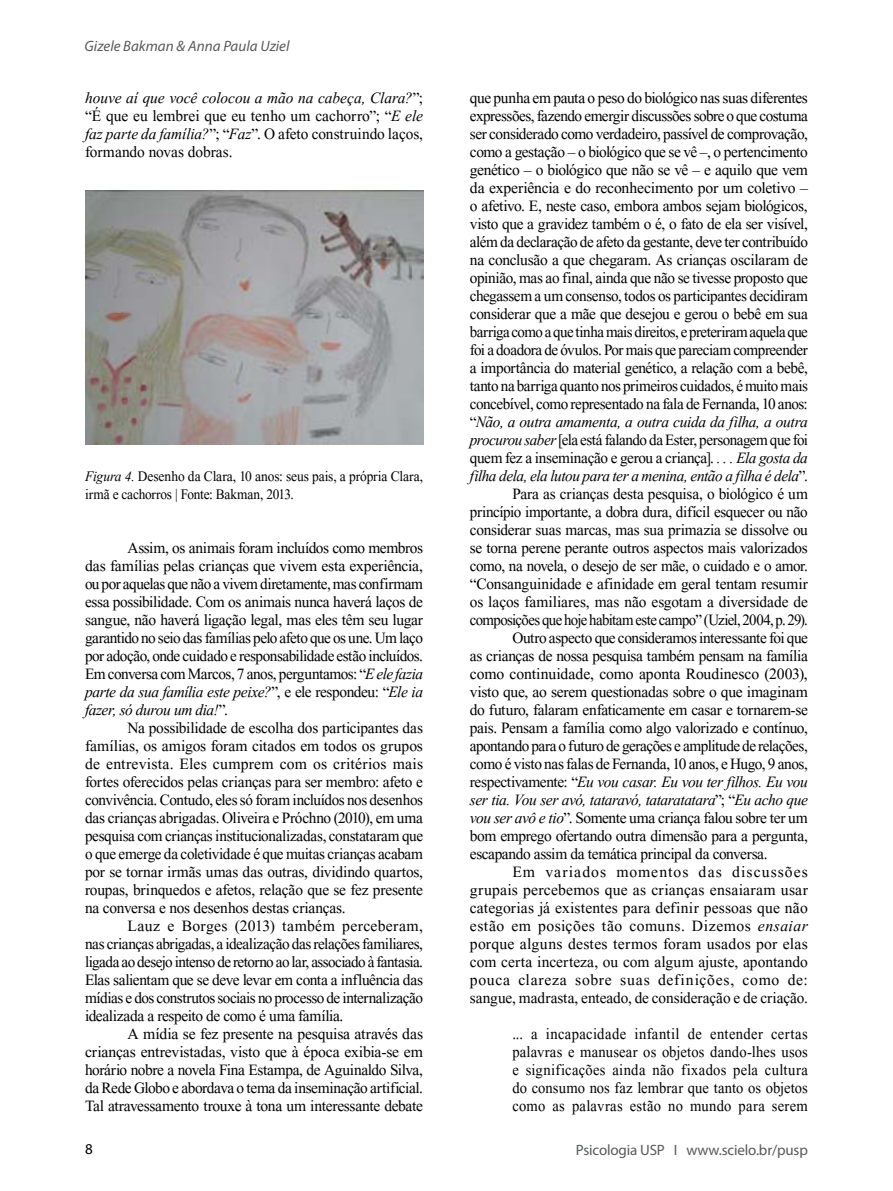
<style>
.page{position:relative;width:893px;height:1191px;background:#fff}
.page>*{position:absolute;margin:0;border:0;box-sizing:border-box;transform-origin:0 0}
.t1{font:19.5px/18px "Aparajita";letter-spacing:-.015em;color:#000;text-align:justify}
.t2{font:19.5px "Aparajita";letter-spacing:-.015em;color:#000;scale:.96 1}
.t3{font:italic 19.5px "Aparajita";letter-spacing:-.02em;color:#000}
.t4{font:19.5px/18px "Aparajita";letter-spacing:-.015em;color:#000;text-align:justify;scale:.93 1}
.t5{font:19.5px "Aparajita";letter-spacing:.005em;color:#000}
.t6{font:19.5px "Aparajita";letter-spacing:-.015em;color:#000;scale:.95 1}
.t7{font:19.5px "Aparajita";letter-spacing:-.015em;color:#000;scale:.94 1}
.t8{font:19.5px "Aparajita";letter-spacing:.01em;color:#000}
.t9{font:19.5px "Aparajita";letter-spacing:.015em;color:#000}
.t10{font:19.5px "Aparajita";letter-spacing:.025em;color:#000}
.t11{font:19.5px "Aparajita";letter-spacing:.035em;color:#000}
.t12{font:19.5px "Aparajita";letter-spacing:.05em;color:#000}
.t13{font:18px/18px "Aparajita";letter-spacing:-.005em;color:#000;scale:.93 1}
.t14{font:15px "Myriad Pro";letter-spacing:-.01em;color:#58595b}
.t15{font:italic 15px "Myriad Pro";color:#58595b}
.t16{font:15px "Myriad Pro";color:#000}
.s1{font-style:italic}
.s2{font-style:normal}
</style>
<div class="page">
<img style="left:85px;top:190px;width:338px;height:254px">
<p class="t15" style="left:85px;top:36px;width:206px">Gizele Bakman &amp; Anna Paula Uziel</p>
<p class="t1" style="left:85px;top:90px;width:340px"><span class="s1">houve aí que você colocou a mão na cabeça, Clara?</span>”; “É que eu lembrei que eu tenho um cachorro”; “<span class="s1">E ele faz parte da família?</span>”; “<span class="s1">Faz</span>”. O afeto construindo laços, formando novas dobras.</p>
<p class="t13" style="left:85px;top:468px;width:365px"><span class="s1">Figura 4.</span> Desenho da Clara, 10 anos: seus pais, a própria Clara, irmã e cachorros | Fonte: Bakman, 2013.</p>
<p class="t1" style="left:85px;top:540px;width:340px;text-indent:43px">Assim, os animais foram incluídos como membros das famílias pelas crianças que vivem esta experiência, ou por aquelas que não a vivem diretamente, mas confirmam essa possibilidade. Com os animais nunca haverá laços de sangue, não haverá ligação legal, mas eles têm seu lugar garantido no seio das famílias pelo afeto que os une. Um laço por adoção, onde cuidado e responsabilidade estão incluídos.<br>Em conversa com Marcos, 7 anos, perguntamos:“<span class="s1">E ele fazia parte da sua família este peixe?</span>”, e ele respondeu: “<span class="s1">Ele ia fazer, só durou um dia!</span>”.</p>
<p class="t1" style="left:85px;top:720px;width:340px;text-indent:43px">Na possibilidade de escolha dos participantes das famílias, os amigos foram citados em todos os grupos de entrevista. Eles cumprem com os critérios mais fortes oferecidos pelas crianças para ser membro: afeto e convivência. Contudo, eles só foram incluídos nos desenhos das crianças abrigadas. Oliveira e Próchno (2010), em uma pesquisa com crianças institucionalizadas, constataram que o que emerge da coletividade é que muitas crianças acabam por se tornar irmãs umas das outras, dividindo quartos, roupas, brinquedos e afetos, relação que se fez presente na conversa e nos desenhos destas crianças.</p>
<p class="t1" style="left:85px;top:918px;width:339px;text-indent:43px">Lauz e Borges (2013) também perceberam, nas crianças abrigadas, a idealização das relações familiares, ligada ao desejo intenso de retorno ao lar, associado à fantasia.<br>Elas salientam que se deve levar em conta a influência das mídias e dos construtos sociais no processo de internalização idealizada a respeito de como é uma família.</p>
<p class="t1" style="left:85px;top:1026px;width:340px;text-indent:43px">A mídia se fez presente na pesquisa através das crianças entrevistadas, visto que à época exibia-se em horário nobre a novela Fina Estampa, de Aguinaldo Silva, da Rede Globo e abordava o tema da inseminação artificial.<br>Tal atravessamento trouxe à tona um interessante debate</p>
<p class="t16" style="left:85px;top:1139px;width:9px">8</p>
<p class="t1" style="left:470px;top:90px;width:339px">que punha em pauta o peso do biológico nas suas diferentes</p>
<p class="t1" style="left:470px;top:108px;width:340px">expressões, fazendo emergir discussões sobre o que costuma</p>
<p class="t1" style="left:470px;top:126px;width:339px">ser considerado como verdadeiro, passível de comprovação,</p>
<p class="t1" style="left:470px;top:144px;width:339px">como a gestação – o biológico que se vê –, o pertencimento</p>
<p class="t1" style="left:470px;top:162px;width:339px">genético – o biológico que não se vê – e aquilo que vem</p>
<p class="t1" style="left:470px;top:180px;width:339px">da experiência e do reconhecimento por um coletivo –</p>
<p class="t1" style="left:470px;top:198px;width:339px">o afetivo. E, neste caso, embora ambos sejam biológicos,</p>
<p class="t1" style="left:470px;top:216px;width:339px">visto que a gravidez também o é, o fato de ela ser visível,</p>
<p class="t1" style="left:470px;top:234px;width:340px">além da declaração de afeto da gestante, deve ter contribuído</p>
<p class="t1" style="left:470px;top:252px;width:339px">na conclusão a que chegaram. As crianças oscilaram de</p>
<p class="t1" style="left:470px;top:270px;width:339px">opinião, mas ao final, ainda que não se tivesse proposto que</p>
<p class="t1" style="left:470px;top:288px;width:339px">chegassem a um consenso, todos os participantes decidiram</p>
<p class="t1" style="left:470px;top:306px;width:340px">considerar que a mãe que desejou e gerou o bebê em sua</p>
<p class="t6" style="left:470px;top:320px;width:357px">barriga como a que tinha mais direitos, e preteriram aquela que</p>
<p class="t2" style="left:470px;top:338px;width:354px">foi a doadora de óvulos. Por mais que pareciam compreender</p>
<p class="t1" style="left:470px;top:360px;width:339px">a importância do material genético, a relação com a bebê,</p>
<p class="t2" style="left:470px;top:374px;width:354px">tanto na barriga quanto nos primeiros cuidados, é muito mais</p>
<p class="t1" style="left:470px;top:396px;width:339px">concebível, como representado na fala de Fernanda, 10 anos:</p>
<p class="t3" style="left:470px;top:410px;width:340px"><span class="s2">“</span>Não, a outra amamenta, a outra cuida da filha, a outra</p>
<p class="t2" style="left:470px;top:428px;width:354px"><span class="s1">procurou saber</span> [ela está falando da Ester, personagem que foi</p>
<p class="t1" style="left:470px;top:450px;width:339px">quem fez a inseminação e gerou a criança]. <span class="s1">. . . Ela gosta da</span></p>
<p class="t3" style="left:470px;top:464px;width:340px">filha dela, ela lutou para ter a menina, então a filha é dela<span class="s2">”.</span></p>
<p class="t1" style="left:512px;top:486px;width:297px">Para as crianças desta pesquisa, o biológico é um</p>
<p class="t2" style="left:470px;top:500px;width:353px">princípio importante, a dobra dura, difícil esquecer ou não</p>
<p class="t1" style="left:470px;top:522px;width:339px">considerar suas marcas, mas sua primazia se dissolve ou</p>
<p class="t1" style="left:470px;top:540px;width:339px">se torna perene perante outros aspectos mais valorizados</p>
<p class="t2" style="left:470px;top:554px;width:354px">como, na novela, o desejo de ser mãe, o cuidado e o amor.</p>
<p class="t1" style="left:470px;top:576px;width:339px">“Consanguinidade e afinidade em geral tentam resumir</p>
<p class="t1" style="left:470px;top:594px;width:339px">os laços familiares, mas não esgotam a diversidade de</p>
<p class="t7" style="left:470px;top:608px;width:361px">composições que hoje habitam este campo” (Uziel, 2004, p. 29).</p>
<p class="t1" style="left:512px;top:630px;width:297px">Outro aspecto que consideramos interessante foi que</p>
<p class="t1" style="left:470px;top:648px;width:339px">as crianças de nossa pesquisa também pensam na família</p>
<p class="t1" style="left:470px;top:666px;width:339px">como continuidade, como aponta Roudinesco (2003),</p>
<p class="t1" style="left:470px;top:684px;width:339px">visto que, ao serem questionadas sobre o que imaginam</p>
<p class="t1" style="left:470px;top:702px;width:339px">do futuro, falaram enfaticamente em casar e tornarem-se</p>
<p class="t1" style="left:470px;top:720px;width:340px">pais. Pensam a família como algo valorizado e contínuo,</p>
<p class="t1" style="left:470px;top:738px;width:339px">apontando para o futuro de gerações e amplitude de relações,</p>
<p class="t1" style="left:470px;top:756px;width:340px">como é visto nas falas de Fernanda, 10 anos, e Hugo, 9 anos,</p>
<p class="t3" style="left:470px;top:770px;width:339px"><span class="s2">respectivamente: “</span>Eu vou casar. Eu vou ter filhos. Eu vou</p>
<p class="t3" style="left:470px;top:788px;width:340px">ser tia. Vou ser avó, tataravó, tataratatara<span class="s2">”; “</span>Eu acho que</p>
<p class="t1" style="left:470px;top:810px;width:339px"><span class="s1">vou ser avô e tio</span>”. Somente uma criança falou sobre ter um</p>
<p class="t1" style="left:470px;top:828px;width:340px">bom emprego ofertando outra dimensão para a pergunta,</p>
<p class="t1" style="left:470px;top:846px;width:299px">escapando assim da temática principal da conversa.</p>
<p class="t12" style="left:512px;top:860px;width:297px">Em variados momentos das discussões</p>
<p class="t8" style="left:470px;top:878px;width:340px">grupais percebemos que as crianças ensaiaram usar</p>
<p class="t5" style="left:470px;top:896px;width:339px">categorias já existentes para definir pessoas que não</p>
<p class="t10" style="left:470px;top:914px;width:339px">estão em posições tão comuns. Dizemos <span class="s1">ensaiar</span></p>
<p class="t9" style="left:470px;top:932px;width:339px">porque alguns destes termos foram usados por elas</p>
<p class="t5" style="left:470px;top:950px;width:340px">com certa incerteza, ou com algum ajuste, apontando</p>
<p class="t11" style="left:470px;top:968px;width:339px">pouca clareza sobre suas definições, como de:</p>
<p class="t1" style="left:470px;top:990px;width:340px">sangue, madrasta, enteado, de consideração e de criação.</p>
<p class="t4" style="left:512px;top:1026px;width:319px">... a incapacidade infantil de entender certas palavras e manusear os objetos dando-lhes usos e significações ainda não fixados pela cultura do consumo nos faz lembrar que tanto os objetos como as palavras estão no mundo para serem</p>
<p class="t14" style="left:576px;top:1140px;width:234px">Psicologia USP I www.scielo.br/pusp</p>
</div>
